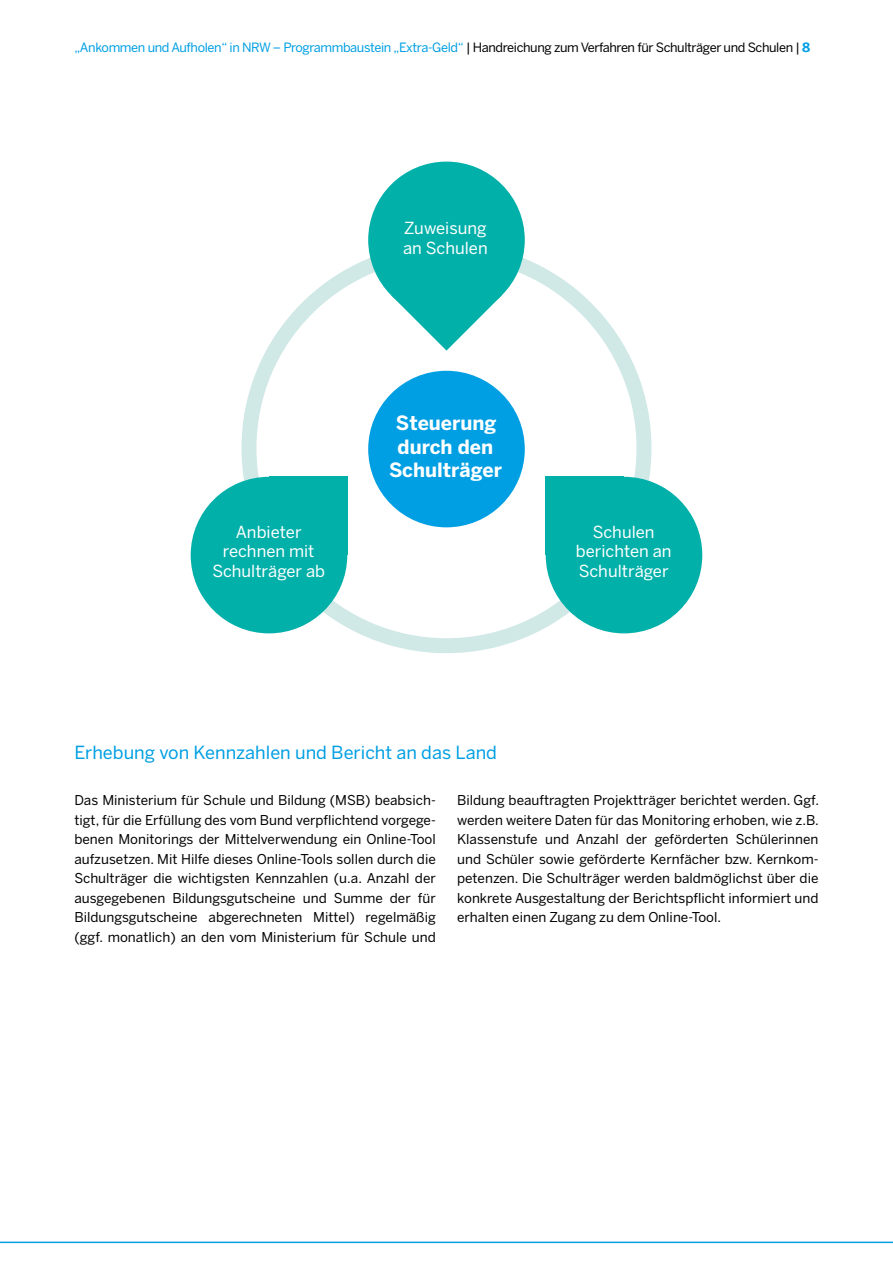
<style>
.page{position:relative;width:893px;height:1263px;background:#fff}
.page>*{position:absolute;margin:0;border:0;box-sizing:border-box;transform-origin:0 0}
.t1{font:700 19.5px/23.4px "Benton Sans";color:#fff;text-align:center}
.t2{font:18px "Benton Sans";color:#009fe3}
.t3{font:16.5px/19.8px "Benton Sans";color:#fff;text-align:center}
.t4{font:13.5px/19.5px "Benton Sans";color:#000;text-align:justify}
.t5{font:12.75px "Benton Sans";letter-spacing:-.03em;color:#009fe3}
.s1{color:#000}
.s2{font-weight:700}
</style>
<div class="page">
<hr style="left:0;top:1241px;width:893px;height:2px;background:#009fe3">
<div style="left:241px;top:243px;width:410px;height:410px;border:15px solid #d0e9e7;border-radius:50%"></div>
<div style="left:368px;top:371px;width:157px;height:156px;background:#009fe3;border-radius:50%"></div>
<div style="left:269px;top:477px;width:78px;height:78px;background:#00b0a9"></div>
<div style="left:546px;top:477px;width:78px;height:78px;background:#00b0a9"></div>
<svg style="left:394px;top:298px;width:105px;height:53px"></svg>
<div style="left:368px;top:162px;width:157px;height:156px;background:#00b0a9;border-radius:50%"></div>
<div style="left:546px;top:477px;width:156px;height:156px;background:#00b0a9;border-radius:50%"></div>
<div style="left:191px;top:477px;width:156px;height:156px;background:#00b0a9;border-radius:50%"></div>
<p class="t5" style="left:74px;top:40px;width:737px">„Ankommen und Aufholen“ in NRW – Programmbaustein „Extra-Geld“ <span class="s1">| Handreichung zum Verfahren für Schulträger und Schulen |</span> <span class="s2">8</span></p>
<p class="t3" style="left:403px;top:218px;width:86px;text-align:left">Zuweisung an Schulen</p>
<p class="t3" style="left:212px;top:521px;width:114px">Anbieter rechnen mit<br>Schulträger ab</p>
<h1 class="t1" style="left:389px;top:411px;width:114px">Steuerung durch den<br>Schulträger</h1>
<p class="t3" style="left:576px;top:521px;width:97px">Schulen berichten an<br>Schulträger</p>
<h2 class="t2" style="left:74px;top:742px;width:424px">Erhebung von Kennzahlen und Bericht an das Land</h2>
<p class="t4" style="left:74px;top:790px;width:363px">Das Ministerium für Schule und Bildung (MSB) beabsich&shy;tigt, für die Erfüllung des vom Bund verpflichtend vorgege&shy;benen Monitorings der Mittelverwendung ein Online-Tool aufzusetzen. Mit Hilfe dieses Online-Tools sollen durch die Schulträger die wichtigsten Kennzahlen (u.a. Anzahl der ausgegebenen Bildungsgutscheine und Summe der für Bildungsgutscheine abgerechneten Mittel) regelmäßig (ggf. monatlich) an den vom Ministerium für Schule und</p>
<p class="t4" style="left:457px;top:790px;width:363px">Bildung beauftragten Projektträger berichtet werden. Ggf. werden weitere Daten für das Monitoring erhoben, wie z.B.<br>Klassenstufe und Anzahl der geförderten Schülerinnen und Schüler sowie geförderte Kernfächer bzw. Kernkom&shy;petenzen. Die Schulträger werden baldmöglichst über die konkrete Ausgestaltung der Berichtspflicht informiert und erhalten einen Zugang zu dem Online-Tool.</p>
</div>
